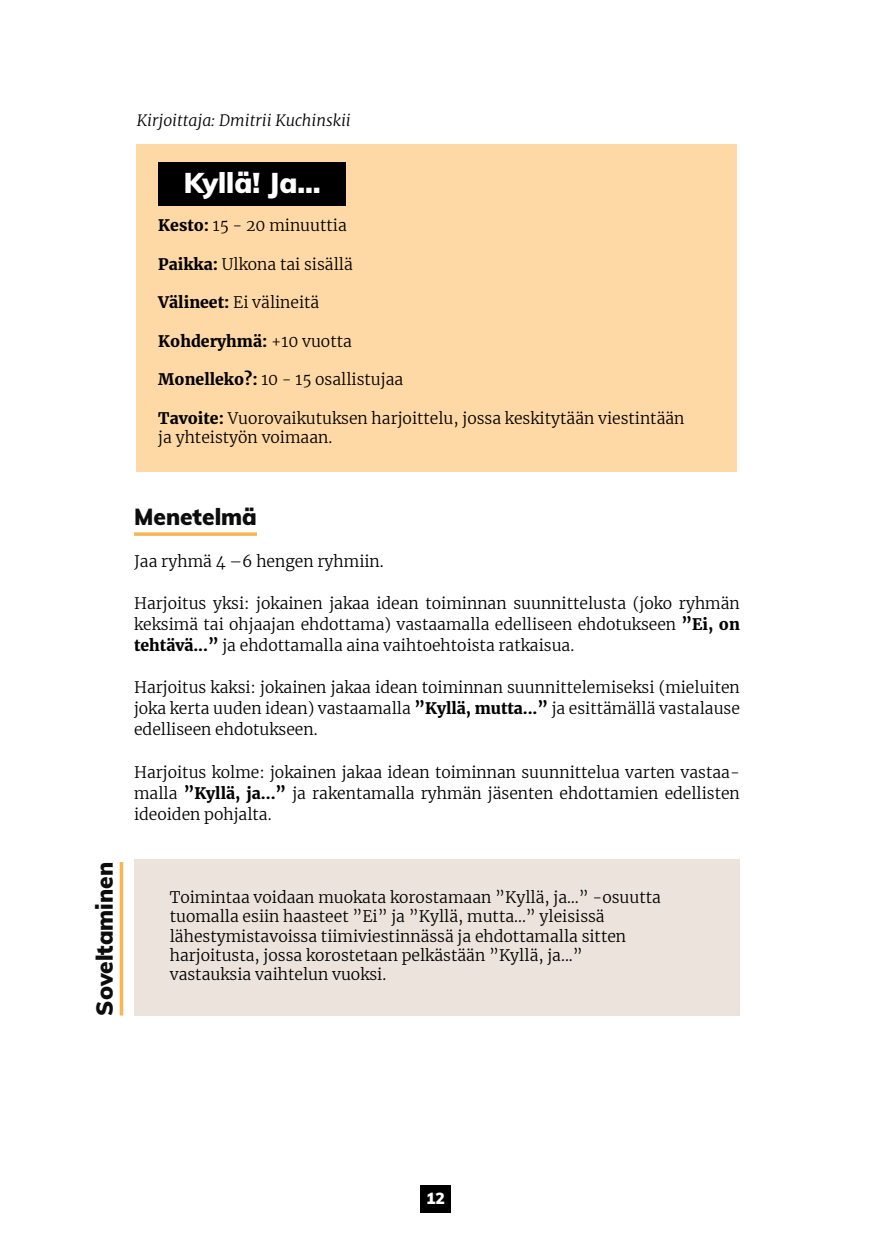
<style>
.page{position:relative;width:874px;height:1241px;background:#fff}
.page>*{position:absolute;margin:0;border:0;box-sizing:border-box;transform-origin:0 0}
.t1{font:900 28px "Mulish";color:#fff}
.H2_-_alleviivaus{font:900 22.75px "Mulish";color:#0d0d0d}
.Leipäteksti{font:300 15.75px/21px "Merriweather";color:#000;text-align:justify}
.Leipäteksti-2{font:italic 300 15.75px "Merriweather";color:#000}
.Leipäteksti-3{font:900 15.75px "Merriweather";color:#000}
.t2{font:900 15.75px "Mulish";color:#fff}
.s1{font-weight:900}
.s2{font-weight:300}
</style>
<div class="page">
<div style="left:134px;top:858px;width:605px;height:157px;background:#ebe3dc"></div>
<div style="left:420px;top:1184px;width:30px;height:28px;background:#000"></div>
<div style="left:137px;top:144px;width:600px;height:327px;background:#ffd9a5"></div>
<hr style="left:134px;top:532px;width:123px;height:3px;background:#f9b454">
<div style="left:158px;top:163px;width:188px;height:43px;background:#000"></div>
<hr style="left:120px;top:861px;width:3px;height:154px;background:#f9b454">
<p class="Leipäteksti-2" style="left:137px;top:109px;width:215px">Kirjoittaja: Dmitrii Kuchinskii</p>
<p class="t1" style="left:184px;top:162px;width:138px">Kyllä! Ja…</p>
<p class="Leipäteksti" style="left:158px;top:215px;width:190px"><span class="s1">Kesto:</span> 15 - 20 minuuttia</p>
<p class="Leipäteksti" style="left:158px;top:253px;width:196px"><span class="s1">Paikka:</span> Ulkona tai sisällä</p>
<p class="Leipäteksti" style="left:158px;top:291px;width:162px"><span class="s1">Välineet:</span> Ei välineitä</p>
<p class="Leipäteksti-3" style="left:158px;top:330px;width:195px">Kohderyhmä: <span class="s2">+10 vuotta</span></p>
<p class="Leipäteksti" style="left:158px;top:368px;width:246px"><span class="s1">Monelleko?:</span> 10 - 15 osallistujaa</p>
<p class="Leipäteksti" style="left:158px;top:407px;width:527px"><span class="s1">Tavoite:</span> Vuorovaikutuksen harjoittelu, jossa keskitytään viestintään</p>
<p class="Leipäteksti" style="left:158px;top:426px;width:175px">ja yhteistyön voimaan.</p>
<p class="H2_-_alleviivaus" style="left:88px;top:1015px;width:155px;rotate:-90deg">Soveltaminen</p>
<p class="H2_-_alleviivaus" style="left:134px;top:500px;width:124px">Menetelmä</p>
<p class="Leipäteksti" style="left:134px;top:550px;width:251px">Jaa ryhmä 4 –6 hengen ryhmiin.</p>
<p class="Leipäteksti" style="left:134px;top:592px;width:607px">Harjoitus yksi: jokainen jakaa idean toiminnan suunnittelusta (joko ryhmän keksimä tai ohjaajan ehdottama) vastaamalla edelliseen ehdotukseen <span class="s1">”Ei, on tehtävä...”</span> ja ehdottamalla aina vaihtoehtoista ratkaisua.</p>
<p class="Leipäteksti" style="left:134px;top:676px;width:607px">Harjoitus kaksi: jokainen jakaa idean toiminnan suunnittelemiseksi (mieluiten joka kerta uuden idean) vastaamalla <span class="s1">”Kyllä, mutta...”</span> ja esittämällä vastalause edelliseen ehdotukseen.</p>
<p class="Leipäteksti" style="left:134px;top:760px;width:607px">Harjoitus kolme: jokainen jakaa idean toiminnan suunnittelua varten vastaa&shy;malla <span class="s1">”Kyllä, ja...”</span> ja rakentamalla ryhmän jäsenten ehdottamien edellisten ideoiden pohjalta.</p>
<p class="Leipäteksti" style="left:170px;top:886px;width:492px">Toimintaa voidaan muokata korostamaan ”Kyllä, ja…” -osuutta</p>
<p class="Leipäteksti" style="left:170px;top:905px;width:436px">tuomalla esiin haasteet ”Ei” ja ”Kyllä, mutta...” yleisissä</p>
<p class="Leipäteksti" style="left:170px;top:924px;width:457px">lähestymistavoissa tiimiviestinnässä ja ehdottamalla sitten</p>
<p class="Leipäteksti" style="left:170px;top:944px;width:414px">harjoitusta, jossa korostetaan pelkästään ”Kyllä, ja...”</p>
<p class="Leipäteksti" style="left:170px;top:963px;width:218px">vastauksia vaihtelun vuoksi.</p>
<p class="t2" style="left:426px;top:1186px;width:20px">12</p>
</div>
